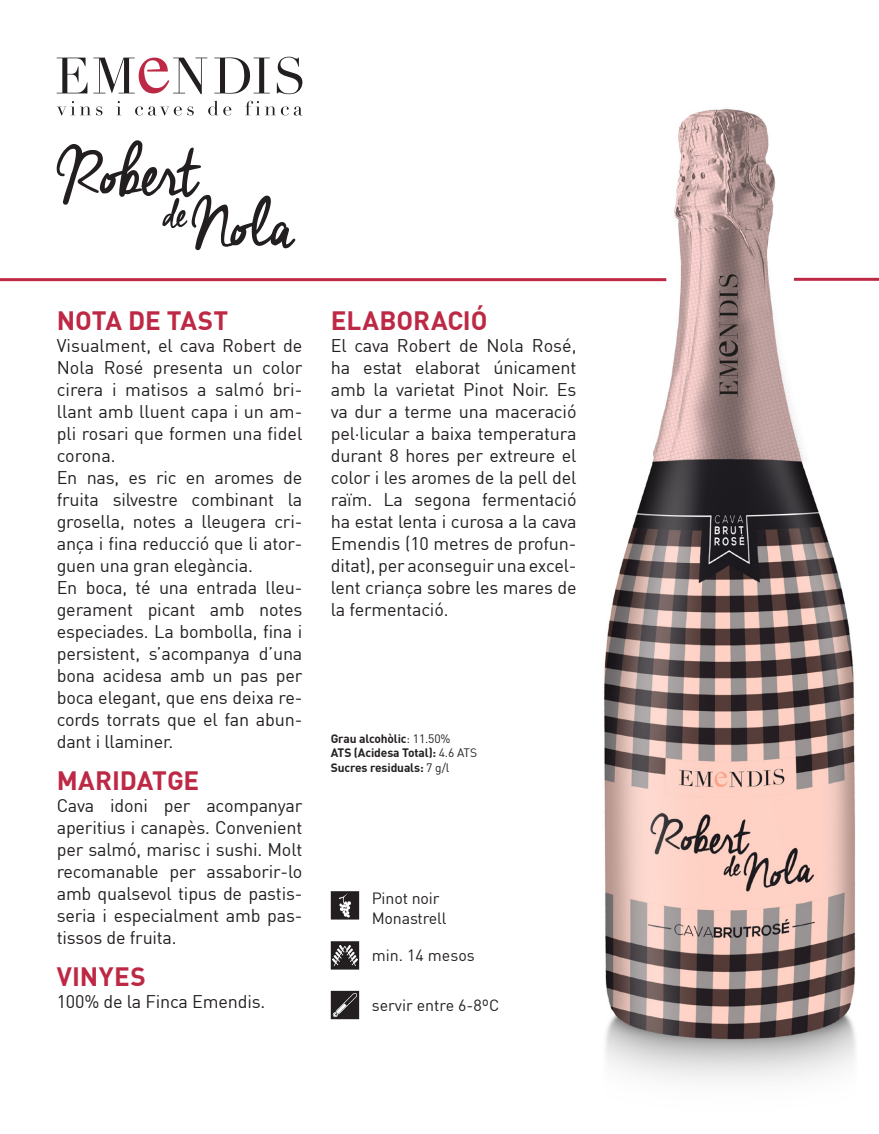
<style>
.page{position:relative;width:879px;height:1134px;background:#fff}
.page>*{position:absolute;margin:0;border:0;box-sizing:border-box;transform-origin:0 0}
.titol{font:700 26px "DIN";color:#bd2845}
.text_general{font:18px/22px "DIN";letter-spacing:-.01em;color:#231f20;text-align:justify}
.t1{font:16px "DIN";letter-spacing:-.005em;color:#231f20}
.característiques{font:700 12px "DIN";letter-spacing:-.01em;color:#231f20}
.s1{font-weight:400}
</style>
<div class="page">
<img style="left:554px;top:108px;width:325px;height:972px">
<svg style="left:331px;top:991px;width:28px;height:28px"></svg>
<svg style="left:331px;top:941px;width:28px;height:28px"></svg>
<svg style="left:331px;top:891px;width:28px;height:28px"></svg>
<svg style="left:57px;top:140px;width:238px;height:110px"></svg>
<hr style="left:0;top:278px;width:666px;height:3px;background:#bd2845">
<hr style="left:794px;top:278px;width:85px;height:3px;background:#bd2845">
<svg style="left:57px;top:57px;width:245px;height:37px"></svg>
<svg style="left:57px;top:101px;width:245px;height:15px"></svg>
<p class="titol" style="left:57px;top:303px;width:173px">NOTA DE TAST</p>
<p class="text_general" style="left:57px;top:334px;width:247px">Visualment, el cava Robert de Nola Rosé presenta un color cirera i matisos a salmó bri&shy;llant amb lluent capa i un am&shy;pli rosari que formen una fidel corona.</p>
<p class="text_general" style="left:57px;top:466px;width:247px">En nas, es ric en aromes de fruita silvestre combinant la grosella, notes a lleugera cri&shy;ança i fina reducció que li ator&shy;guen una gran elegància.</p>
<p class="text_general" style="left:57px;top:576px;width:247px">En boca, té una entrada lleu&shy;gerament picant amb notes especiades. La bombolla, fina i persistent, s’acompanya d’una bona acidesa amb un pas per boca elegant, que ens deixa re&shy;cords torrats que el fan abun&shy;dant i llaminer.</p>
<p class="titol" style="left:57px;top:763px;width:144px">MARIDATGE</p>
<p class="text_general" style="left:57px;top:794px;width:247px">Cava idoni per acompanyar aperitius i canapès. Convenient per salmó, marisc i sushi. Molt recomanable per assaborir-lo amb qualsevol tipus de pastis&shy;seria i especialment amb pas&shy;tissos de fruita.</p>
<p class="titol" style="left:57px;top:959px;width:91px">VINYES</p>
<p class="text_general" style="left:57px;top:990px;width:210px">100% de la Finca Emendis.</p>
<p class="titol" style="left:331px;top:303px;width:158px">ELABORACIÓ</p>
<p class="text_general" style="left:331px;top:334px;width:247px;text-align:left">El cava Robert de Nola Rosé, ha estat elaborat únicament amb la varietat Pinot Noir. Es va dur a terme una maceració pel·licular a baixa temperatura durant 8 hores per extreure el color i les aromes de la pell del raïm. La segona fermentació ha estat lenta i curosa a la cava<br>Emendis (10 metres de profun&shy;ditat), per aconseguir una excel· lent criança sobre les mares de la fermentació.</p>
<p class="característiques" style="left:331px;top:731px;width:121px">Grau alcohòlic<span class="s1">: 11.50%</span></p>
<p class="característiques" style="left:331px;top:745px;width:148px">ATS (Acidesa Total): <span class="s1">4.6 ATS</span></p>
<p class="característiques" style="left:331px;top:759px;width:120px">Sucres residuals: <span class="s1">7 g/l</span></p>
<p class="t1" style="left:372px;top:888px;width:69px">Pinot noir</p>
<p class="t1" style="left:372px;top:908px;width:76px">Monastrell</p>
<p class="t1" style="left:372px;top:946px;width:104px">min. 14 mesos</p>
<p class="t1" style="left:372px;top:995px;width:129px">servir entre 6-8ºC</p>
</div>
